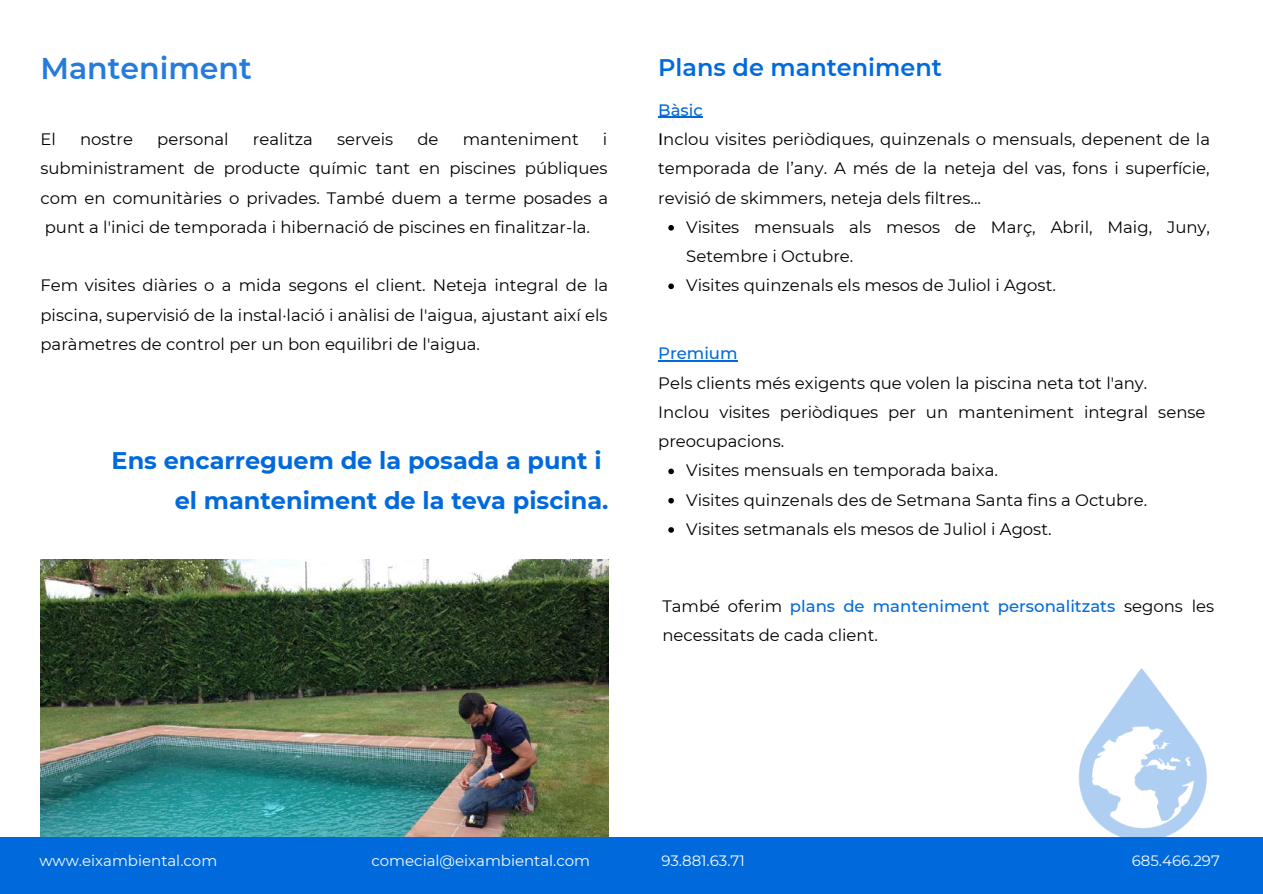
<style>
.page{position:relative;width:1263px;height:894px;background:#fff}
.page>*{position:absolute;margin:0;border:0;box-sizing:border-box;transform-origin:0 0}
.t1{font:600 30px "Montserrat";color:#247bdd}
.t2{font:700 24px/39.3px "Montserrat";color:#006adc;text-align:right}
.t3{font:600 24px "Montserrat";color:#006adc}
.t4{font:16.5px/29.2px "Montserrat";color:#000}
.t5{font:500 16.5px "Montserrat";color:#006adc}
.t6{font:15px "Montserrat";color:#f9fcfe}
.s1{font-weight:500;color:#006adc}
.s2{font-weight:500}
</style>
<div class="page">
<svg style="left:668px;top:225px;width:6px;height:5px"></svg>
<svg style="left:668px;top:283px;width:6px;height:6px"></svg>
<hr style="left:658px;top:117px;width:45px;height:1px;background:#006adc">
<svg style="left:668px;top:468px;width:6px;height:6px"></svg>
<svg style="left:668px;top:497px;width:6px;height:6px"></svg>
<svg style="left:668px;top:527px;width:6px;height:5px"></svg>
<hr style="left:658px;top:360px;width:79px;height:1px;background:#006adc">
<img style="left:40px;top:559px;width:568px;height:277px">
<img style="left:1078px;top:668px;width:129px;height:168px">
<div style="left:0;top:836px;width:1263px;height:57px;background:#006adc"></div>
<h1 class="t1" style="left:40px;top:50px;width:213px">Manteniment</h1>
<p class="t4" style="left:40px;top:124px;width:569px;text-align:justify;text-indent:562px">i subministrament de producte químic tant en piscines públiques com en comunitàries o privades. També duem a terme posades a punt a l'inici de temporada i hibernació de piscines en finalitzar-la.</p>
<p class="t4" style="left:40px;top:124px;width:17px">El</p>
<p class="t4" style="left:80px;top:124px;width:54px">nostre</p>
<p class="t4" style="left:157px;top:124px;width:73px">personal</p>
<p class="t4" style="left:253px;top:124px;width:62px">realitza</p>
<p class="t4" style="left:337px;top:124px;width:58px">serveis</p>
<p class="t4" style="left:417px;top:124px;width:23px">de</p>
<p class="t4" style="left:463px;top:124px;width:117px">manteniment</p>
<p class="t4" style="left:40px;top:271px;width:569px;text-align:justify">Fem visites diàries o a mida segons el client. Neteja integral de la piscina, supervisió de la instal·lació i anàlisi de l'aigua, ajustant així els paràmetres de control per un bon equilibri de l'aigua.</p>
<h2 class="t2" style="left:112px;top:441px;width:498px">Ens encarreguem de la posada a punt i el manteniment de la teva piscina.</h2>
<h2 class="t3" style="left:658px;top:53px;width:285px">Plans de manteniment</h2>
<p class="t4" style="left:658px;top:95px;width:553px"><span class="s1">Bàsic<br></span><span class="s2">I</span>nclou visites periòdiques, quinzenals o mensuals, depenent de la temporada de l’any. A més de la neteja del vas, fons i superfície, revisió de skimmers, neteja dels filtres...</p>
<p class="t4" style="left:686px;top:212px;width:525px">Visites mensuals als mesos de Març, Abril, Maig, Juny,<br>Setembre i Octubre.<br>Visites quinzenals els mesos de Juliol i Agost.</p>
<p class="t5" style="left:658px;top:343px;width:81px">Premium</p>
<p class="t4" style="left:658px;top:368px;width:549px">Pels clients més exigents que volen la piscina neta tot l'any.<br>Inclou visites periòdiques per un manteniment integral sense preocupacions.</p>
<p class="t4" style="left:686px;top:456px;width:463px">Visites mensuals en temporada baixa.<br>Visites quinzenals des de Setmana Santa fins a Octubre.<br>Visites setmanals els mesos de Juliol i Agost.</p>
<p class="t4" style="left:662px;top:591px;width:553px">També oferim <span class="s1">plans de manteniment personalitzats</span> segons les necessitats de cada client.</p>
<p class="t6" style="left:39px;top:851px;width:179px">www.eixambiental.com</p>
<p class="t6" style="left:371px;top:851px;width:220px">comecial@eixambiental.com</p>
<p class="t6" style="left:661px;top:851px;width:85px">93.881.63.71</p>
<p class="t6" style="left:1132px;top:851px;width:90px">685.466.297</p>
</div>
